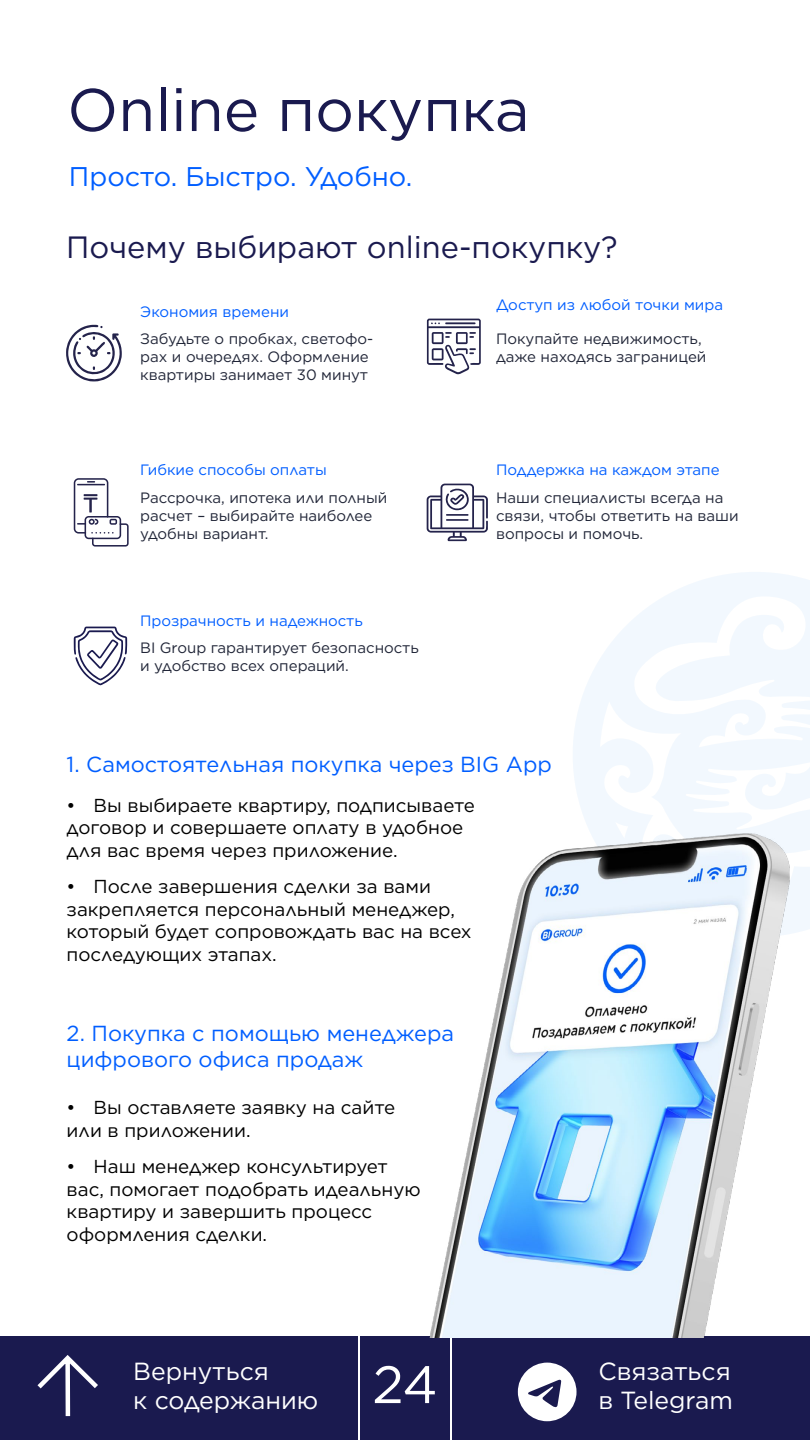
<style>
.page{position:relative;width:810px;height:1440px;background:#fff}
.page>*{position:absolute;margin:0;border:0;box-sizing:border-box;transform-origin:0 0}
.t1{font:60px "Gotham";color:#1a1a4f}
.t2{font:52.5px "Gotham";color:#fff}
.t3{font:30.75px "Gotham";color:#1a1a4f}
.t4{font:27px "Gotham";color:#005eff}
.t5{font:24.75px/28.8px "Gotham";color:#fff}
.t6{font:21.75px/26.1px "Gotham";color:#005eff}
.t7{font:18.75px/22.5px "Gotham";color:#000}
.t8{font:15px/18px "Gotham";color:#212638}
.t9{font:15px "Gotham";color:#005eff}
</style>
<div class="page">
<div style="left:360px;top:1336px;width:90px;height:104px;background:#1a1a4f"></div>
<div style="left:0;top:1336px;width:358px;height:104px;background:#1a1a4f"></div>
<svg style="left:37px;top:1355px;width:61px;height:62px"></svg>
<div style="left:452px;top:1336px;width:358px;height:104px;background:#1a1a4f"></div>
<svg style="left:518px;top:1363px;width:59px;height:58px"></svg>
<svg style="left:573px;top:572px;width:237px;height:246px;fill:#f2f8fe"></svg>
<svg style="left:74px;top:627px;width:53px;height:58px"></svg>
<svg style="left:66px;top:325px;width:56px;height:56px"></svg>
<svg style="left:427px;top:484px;width:61px;height:57px"></svg>
<svg style="left:427px;top:319px;width:54px;height:55px"></svg>
<svg style="left:74px;top:478px;width:55px;height:69px"></svg>
<img style="left:430px;top:818px;width:380px;height:519px">
<h1 class="t1" style="left:67px;top:71px;width:464px">Online покупка</h1>
<h3 class="t4" style="left:69px;top:160px;width:345px">Просто. Быстро. Удобно.</h3>
<h3 class="t3" style="left:66px;top:227px;width:553px">Почему выбирают online-покупку?</h3>
<p class="t9" style="left:140px;top:302px;width:150px">Экономия времени</p>
<p class="t8" style="left:140px;top:329px;width:235px">Забудьте о пробках, светофо&shy;рах и очередях. Оформление квартиры занимает 30 минут</p>
<p class="t9" style="left:496px;top:295px;width:229px">Доступ из любой точки мира</p>
<p class="t8" style="left:496px;top:329px;width:212px">Покупайте недвижимость, даже находясь заграницей</p>
<p class="t9" style="left:140px;top:460px;width:188px">Гибкие способы оплаты</p>
<p class="t9" style="left:496px;top:460px;width:225px">Поддержка на каждом этапе</p>
<p class="t8" style="left:140px;top:488px;width:249px">Рассрочка, ипотека или полный расчет – выбирайте наиболее удобны вариант.</p>
<p class="t8" style="left:496px;top:488px;width:244px">Наши специалисты всегда на связи, чтобы ответить на ваши вопросы и помочь.</p>
<p class="t9" style="left:140px;top:611px;width:224px">Прозрачность и надежность</p>
<p class="t8" style="left:140px;top:638px;width:280px">BI Group гарантирует безопасность и удобство всех операций.</p>
<p class="t6" style="left:67px;top:751px;width:487px">1. Самостоятельная покупка через BIG App</p>
<p class="t7" style="left:67px;top:793px;width:410px">• Вы выбираете квартиру, подписываете договор и совершаете оплату в удобное для вас время через приложение.</p>
<p class="t7" style="left:67px;top:875px;width:407px">• После завершения сделки за вами закрепляется персональный менеджер, который будет сопровождать вас на всех последующих этапах.</p>
<p class="t6" style="left:67px;top:1020px;width:389px">2. Покупка с помощью менеджера цифрового офиса продаж</p>
<p class="t7" style="left:67px;top:1096px;width:330px">• Вы оставляете заявку на сайте или в приложении.</p>
<p class="t7" style="left:67px;top:1155px;width:356px">• Наш менеджер консультирует вас, помогает подобрать идеальную квартиру и завершить процесс оформления сделки.</p>
<h3 class="t5" style="left:133px;top:1356px;width:187px">Вернуться<br>к содержанию</h3>
<h3 class="t5" style="left:598px;top:1356px;width:136px">Связаться в Telegram</h3>
<h2 class="t2" style="left:372px;top:1351px;width:67px">24</h2>
</div>
